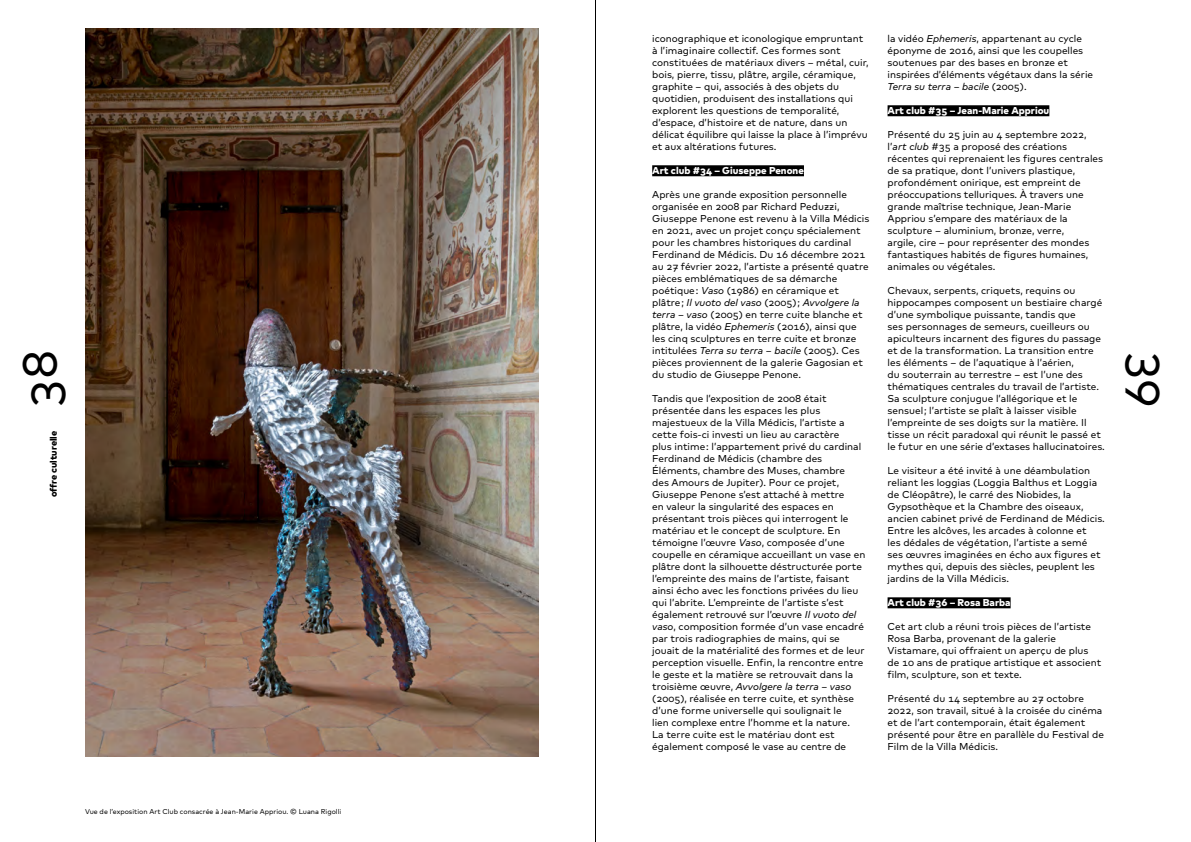
<style>
.page{position:relative;width:1191px;height:842px;background:#fff}
.page>*{position:absolute;margin:0;border:0;box-sizing:border-box;transform-origin:0 0}
.t1{font:48px "Mark OT";color:#000}
.t2{font:10px/12px "Mark OT";color:#000}
.t3{font:800 10px "Mark OT";color:#fff}
.t4{font:800 9.5px "Mark OT";letter-spacing:-.005em;color:#000}
.t5{font:7px "Mark OT";color:#000}
.s1{font-style:italic}
</style>
<div class="page">
<hr style="left:595px;top:0;width:1px;height:842px;background:#000">
<div style="left:652px;top:165px;width:152px;height:11px;background:#000"></div>
<div style="left:887px;top:105px;width:162px;height:11px;background:#000"></div>
<div style="left:887px;top:597px;width:123px;height:11px;background:#000"></div>
<img style="left:85px;top:28px;width:454px;height:729px">
<h1 class="t1" style="left:10px;top:408px;width:59px;rotate:-90deg">38</h1>
<p class="t4" style="left:47px;top:497px;width:68px;rotate:-90deg">offre culturelle</p>
<p class="t5" style="left:85px;top:807px;width:258px">Vue de l’exposition Art Club consacrée à Jean-Marie Appriou. © Luana Rigolli</p>
<p class="t2" style="left:652px;top:32px;width:218px">iconographique et iconologique empruntant à l’imaginaire collectif. Ces formes sont constituées de matériaux divers – métal, cuir, bois, pierre, tissu, plâtre, argile, céramique, graphite – qui, associés à des objets du quotidien, produisent des installations qui explorent les questions de temporalité, d’espace, d’histoire et de nature, dans un délicat équilibre qui laisse la place à l’imprévu et aux altérations futures.</p>
<p class="t3" style="left:652px;top:164px;width:153px">Art club #34 – Giuseppe Penone</p>
<p class="t2" style="left:652px;top:188px;width:219px">Après une grande exposition personnelle organisée en 2008 par Richard Peduzzi, Giuseppe Penone est revenu à la Villa Médicis en 2021, avec un projet conçu spécialement pour les chambres historiques du cardinal Ferdinand de Médicis. Du 16 décembre 2021 au 27 février 2022, l’artiste a présenté quatre pièces emblématiques de sa démarche poétique : <span class="s1">Vaso</span> (1986) en céramique et plâtre ; <span class="s1">Il vuoto del vaso</span> (2005) ; <span class="s1">Avvolgere la terra – vaso</span> (2005) en terre cuite blanche et plâtre, la vidéo <span class="s1">Ephemeris</span> (2016), ainsi que les cinq sculptures en terre cuite et bronze intitulées <span class="s1">Terra su terra – bacile</span> (2005). Ces pièces proviennent de la galerie Gagosian et du studio de Giuseppe Penone.</p>
<p class="t2" style="left:652px;top:392px;width:215px">Tandis que l’exposition de 2008 était présentée dans les espaces les plus majestueux de la Villa Médicis, l’artiste a cette fois-ci investi un lieu au caractère<br>plus intime : l’appartement privé du cardinal Ferdinand de Médicis (chambre des Éléments, chambre des Muses, chambre<br>des Amours de Jupiter). Pour ce projet, Giuseppe Penone s’est attaché à mettre<br>en valeur la singularité des espaces en présentant trois pièces qui interrogent le matériau et le concept de sculpture. En témoigne l’œuvre <span class="s1">Vaso</span>, composée d’une coupelle en céramique accueillant un vase en plâtre dont la silhouette déstructurée porte l’empreinte des mains de l’artiste, faisant ainsi écho avec les fonctions privées du lieu qui l’abrite. L’empreinte de l’artiste s’est également retrouvé sur l’œuvre <span class="s1">Il vuoto del vaso</span>, composition formée d’un vase encadré par trois radiographies de mains, qui se jouait de la matérialité des formes et de leur perception visuelle. Enfin, la rencontre entre le geste et la matière se retrouvait dans la troisième œuvre, <span class="s1">Avvolgere la terra – vaso </span>(2005), réalisée en terre cuite, et synthèse d’une forme universelle qui soulignait le<br>lien complexe entre l’homme et la nature.<br>La terre cuite est le matériau dont est également composé le vase au centre de</p>
<p class="t2" style="left:887px;top:32px;width:207px">la vidéo <span class="s1">Ephemeris</span>, appartenant au cycle éponyme de 2016, ainsi que les coupelles soutenues par des bases en bronze et inspirées d’éléments végétaux dans la série <span class="s1">Terra su terra – bacile</span> (2005).</p>
<p class="t3" style="left:887px;top:104px;width:163px">Art club #35 – Jean-Marie Appriou</p>
<p class="t2" style="left:887px;top:128px;width:217px">Présenté du 25 juin au 4 septembre 2022, l’<span class="s1">art club</span> #35 a proposé des créations récentes qui reprenaient les figures centrales de sa pratique, dont l’univers plastique, profondément onirique, est empreint de préoccupations telluriques. À travers une grande maîtrise technique, Jean-Marie Appriou s’empare des matériaux de la sculpture – aluminium, bronze, verre,<br>argile, cire – pour représenter des mondes fantastiques habités de figures humaines, animales ou végétales.</p>
<p class="t2" style="left:887px;top:284px;width:219px">Chevaux, serpents, criquets, requins ou hippocampes composent un bestiaire chargé d’une symbolique puissante, tandis que<br>ses personnages de semeurs, cueilleurs ou apiculteurs incarnent des figures du passage et de la transformation. La transition entre les éléments – de l’aquatique à l’aérien,<br>du souterrain au terrestre – est l’une des thématiques centrales du travail de l’artiste.<br>Sa sculpture conjugue l’allégorique et le sensuel ; l’artiste se plaît à laisser visible l’empreinte de ses doigts sur la matière. Il tisse un récit paradoxal qui réunit le passé et le futur en une série d’extases hallucinatoires.</p>
<p class="t2" style="left:887px;top:464px;width:219px">Le visiteur a été invité à une déambulation reliant les loggias (Loggia Balthus et Loggia de Cléopâtre), le carré des Niobides, la Gypsothèque et la Chambre des oiseaux, ancien cabinet privé de Ferdinand de Médicis.<br>Entre les alcôves, les arcades à colonne et<br>les dédales de végétation, l’artiste a semé ses œuvres imaginées en écho aux figures et mythes qui, depuis des siècles, peuplent les jardins de la Villa Médicis.</p>
<p class="t3" style="left:887px;top:596px;width:125px">Art club #36 – Rosa Barba</p>
<p class="t2" style="left:887px;top:620px;width:215px">Cet art club a réuni trois pièces de l’artiste Rosa Barba, provenant de la galerie Vistamare, qui offraient un aperçu de plus de 10 ans de pratique artistique et associent film, sculpture, son et texte.</p>
<p class="t2" style="left:887px;top:692px;width:218px">Présenté du 14 septembre au 27 octobre 2022, son travail, situé à la croisée du cinéma et de l’art contemporain, était également présenté pour être en parallèle du Festival de Film de la Villa Médicis.</p>
<h1 class="t1" style="left:1181px;top:351px;width:59px;rotate:90deg">39</h1>
</div>
